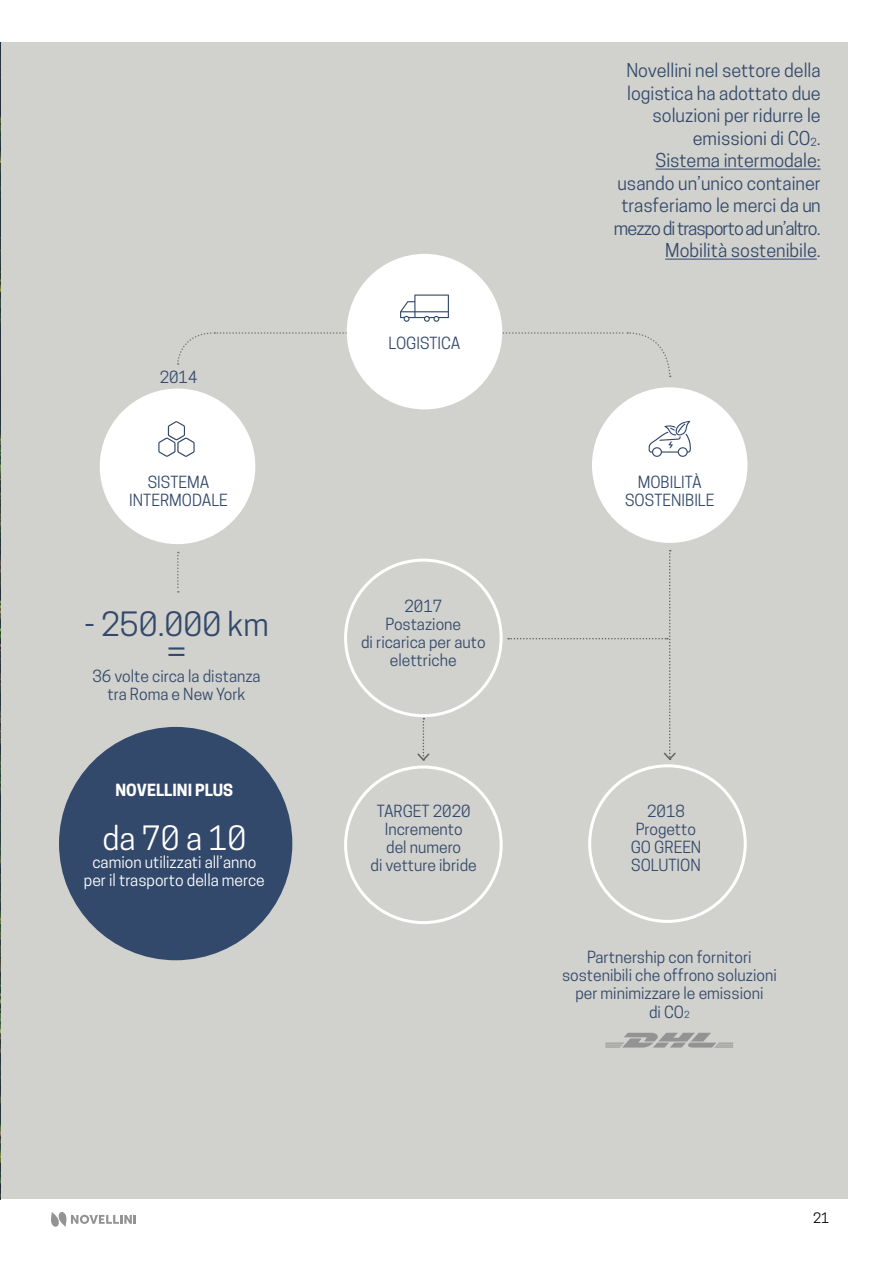
<style>
.page{position:relative;width:893px;height:1263px;background:#fff}
.page>*{position:absolute;margin:0;border:0;box-sizing:border-box;transform-origin:0 0}
.t1{font:31.5px/28.5px "Novellini";color:#33496b;text-align:center}
.t2{font:31.5px "Novellini";color:#fff}
.t3{font:18px/22.5px "Novellini";color:#33496b;text-align:right}
.t4{font:15.75px/18px "Novellini";color:#33496b;text-align:center}
.t5{font:15.75px/18px "Novellini";color:#fff;text-align:center}
.t6{font:700 15.75px "Novellini";color:#fff}
.t7{font:13.5px "Novellini";color:#000}
.s1{font-size:9.15px}
</style>
<div class="page">
<div style="left:1px;top:43px;width:847px;height:1156px;background:#d1d1cd"></div>
<svg style="left:177px;top:331px;width:494px;height:46px"></svg>
<div style="left:347px;top:254px;width:155px;height:155px;background:#fff;border-radius:50%"></div>
<div style="left:100px;top:389px;width:155px;height:155px;background:#fff;border-radius:50%"></div>
<div style="left:344px;top:765px;width:159px;height:159px;border:3px solid #fff;border-radius:50%"></div>
<div style="left:344px;top:559px;width:159px;height:158px;border:3px solid #fff;border-radius:50%"></div>
<div style="left:592px;top:387px;width:155px;height:156px;background:#fff;border-radius:50%"></div>
<div style="left:588px;top:764px;width:159px;height:159px;border:3px solid #fff;border-radius:50%"></div>
<svg style="left:508px;top:550px;width:168px;height:210px"></svg>
<svg style="left:417px;top:718px;width:13px;height:43px"></svg>
<svg style="left:177px;top:552px;width:2px;height:41px"></svg>
<div style="left:59px;top:727px;width:233px;height:233px;background:#33496b;border-radius:50%"></div>
<img style="left:0;top:43px;width:1px;height:1156px">
<hr style="left:656px;top:169px;width:165px;height:1px;background:#33496b">
<hr style="left:665px;top:259px;width:152px;height:1px;background:#33496b">
<svg style="left:605px;top:1033px;width:128px;height:14px"></svg>
<svg style="left:648px;top:421px;width:43px;height:36px"></svg>
<svg style="left:400px;top:294px;width:49px;height:28px"></svg>
<svg style="left:158px;top:421px;width:37px;height:36px"></svg>
<svg style="left:51px;top:1212px;width:85px;height:15px"></svg>
<p class="t4" style="left:160px;top:368px;width:39px">2014</p>
<p class="t4" style="left:129px;top:473px;width:100px">SISTEMA<br>INTERMODALE</p>
<h1 class="t1" style="left:84px;top:610px;width:186px">- 250.000 km =</h1>
<p class="t4" style="left:92px;top:667px;width:170px">36 volte circa la distanza tra Roma e New York</p>
<p class="t6" style="left:116px;top:781px;width:119px">NOVELLINI PLUS</p>
<h1 class="t2" style="left:102px;top:820px;width:145px">da 70 a 10</h1>
<p class="t5" style="left:84px;top:853px;width:182px">camion utilizzati all’anno per il trasporto della merce</p>
<p class="t4" style="left:389px;top:335px;width:73px">LOGISTICA</p>
<p class="t4" style="left:361px;top:597px;width:126px">2017<br>Postazione<br>di ricarica per auto elettriche</p>
<p class="t4" style="left:371px;top:802px;width:108px">TARGET 2020<br>Incremento<br>del numero<br>di vetture ibride</p>
<p class="t3" style="left:614px;top:59px;width:208px">Novellini nel settore della logistica ha adottato due soluzioni per ridurre le emissioni di CO<sub>2</sub>.<br>Sistema intermodale: usando un’unico container trasferiamo le merci da un mezzo di trasporto ad un’altro.<br>Mobilità sostenibile.</p>
<p class="t4" style="left:625px;top:473px;width:91px">MOBILITÀ<br>SOSTENIBILE</p>
<p class="t4" style="left:631px;top:802px;width:72px">2018<br>Progetto<br>GO GREEN<br>SOLUTION</p>
<p class="t4" style="left:562px;top:948px;width:216px">Partnership con fornitori sostenibili che offrono soluzioni per minimizzare le emissioni<br>di CO<span class="s1">2</span></p>
<p class="t7" style="left:813px;top:1210px;width:18px">21</p>
</div>
